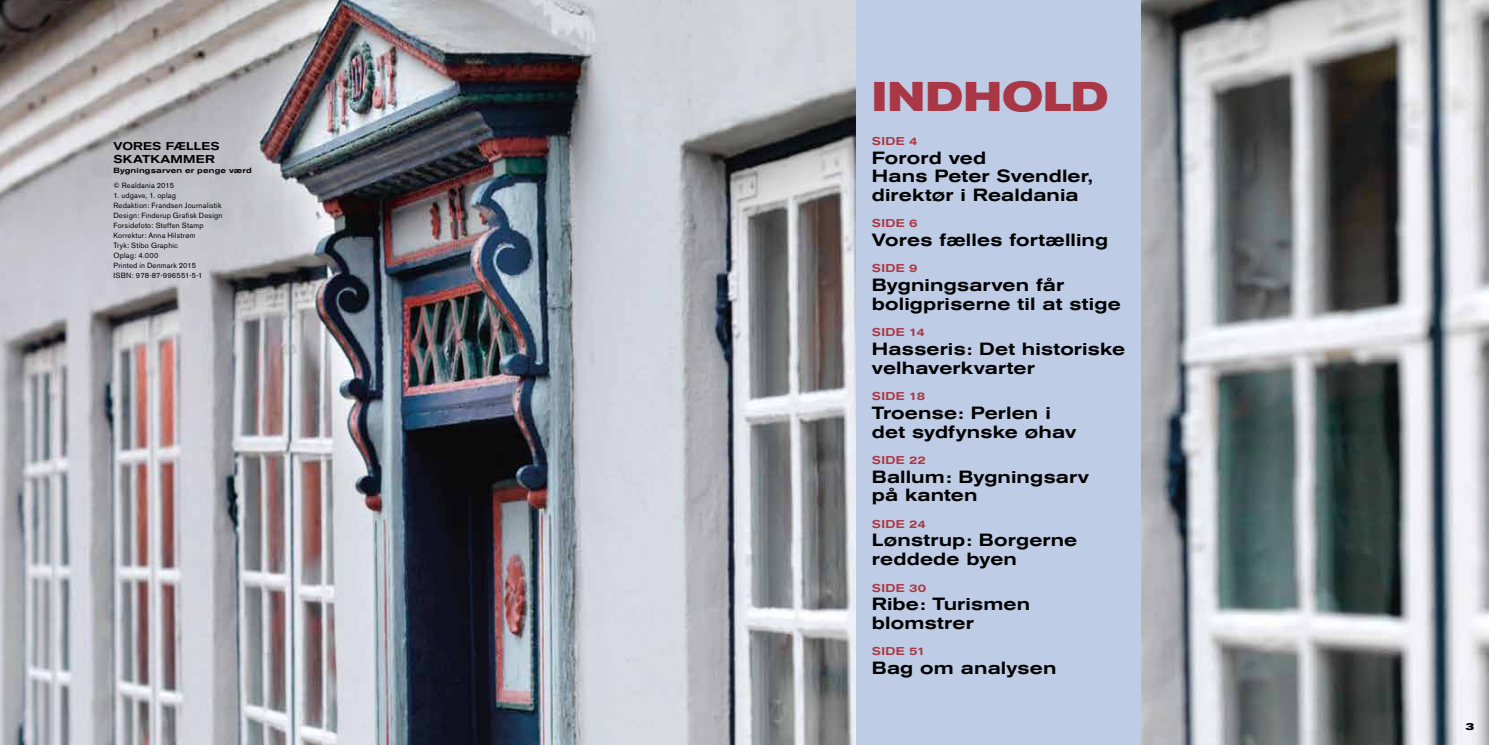
<style>
.page{position:relative;width:1489px;height:745px;background:#fff}
.page>*{position:absolute;margin:0;border:0;box-sizing:border-box;transform-origin:0 0}
.t1{font:700 expanded 41.12px "Akzidenz Grotesk BE";color:#aa3745}
.t2{font:500 expanded 17.5px/18.8px "Akzidenz Grotesk BE";letter-spacing:.005em;color:#000}
.t3{font:500 expanded 11.25px "Akzidenz Grotesk BE";letter-spacing:.025em;color:#aa3745}
.t4{font:500 expanded 11.25px/12.5px "Akzidenz Grotesk BE";letter-spacing:.02em;color:#000}
.t5{font:700 expanded 10px "Akzidenz Grotesk BE";color:#000}
.t6{font:7.5px/10px "Akzidenz Grotesk BE";letter-spacing:.025em;color:#000}
.t7{font:500 expanded 7.5px "Akzidenz Grotesk BE";letter-spacing:.025em;color:#000}
</style>
<div class="page">
<img style="left:0;top:0;width:1488px;height:744px">
<div style="left:856px;top:0;width:284px;height:744px;background:#becde5"></div>
<p class="t4" style="left:113px;top:140px;width:103px">Vores FÆLLES skatkammer</p>
<p class="t7" style="left:113px;top:166px;width:140px">Bygningsarven er penge værd</p>
<p class="t6" style="left:113px;top:180px;width:62px">© Realdania 2015</p>
<p class="t6" style="left:113px;top:190px;width:111px">1. udgave, 1. oplag<br>Redaktion: Frandsen Journalistik<br>Design: Finderup Grafisk Design<br>Forsidefoto: Steffen Stamp<br>Korrektur: Anna Hilstrøm<br>Tryk: Stibo Graphic<br>Oplag: 4.000<br>Printed in Denmark 2015<br>ISBN: 978-87-996551-5-1</p>
<h1 class="t1" style="left:871px;top:73px;width:238px">Indhold</h1>
<p class="t3" style="left:871px;top:134px;width:47px">Side 4</p>
<p class="t2" style="left:871px;top:148px;width:222px">Forord ved<br>Hans Peter Svendler, direktør i Realdania</p>
<p class="t3" style="left:871px;top:217px;width:47px">Side 6</p>
<p class="t2" style="left:871px;top:231px;width:238px">Vores fælles fortælling</p>
<p class="t3" style="left:871px;top:262px;width:47px">Side 9</p>
<p class="t2" style="left:871px;top:276px;width:250px">Bygningsarven får boligpriserne til at stige</p>
<p class="t3" style="left:871px;top:325px;width:55px">Side 14</p>
<p class="t2" style="left:871px;top:339px;width:255px">Hasseris: Det historiske velhaverkvarter</p>
<p class="t3" style="left:871px;top:389px;width:55px">Side 18</p>
<p class="t2" style="left:871px;top:403px;width:206px">Troense: Perlen i det sydfynske øhav</p>
<p class="t3" style="left:871px;top:453px;width:56px">Side 22</p>
<p class="t2" style="left:871px;top:467px;width:219px">Ballum: Bygningsarv på kanten</p>
<p class="t3" style="left:871px;top:517px;width:56px">Side 24</p>
<p class="t2" style="left:871px;top:531px;width:207px">Lønstrup: Borgerne reddede byen</p>
<p class="t3" style="left:871px;top:580px;width:56px">Side 30</p>
<p class="t2" style="left:871px;top:594px;width:160px">Ribe: Turismen blomstrer</p>
<p class="t3" style="left:871px;top:644px;width:55px">Side 51</p>
<p class="t2" style="left:871px;top:658px;width:186px">Bag om analysen</p>
<p class="t5" style="left:1465px;top:720px;width:10px">3</p>
</div>
